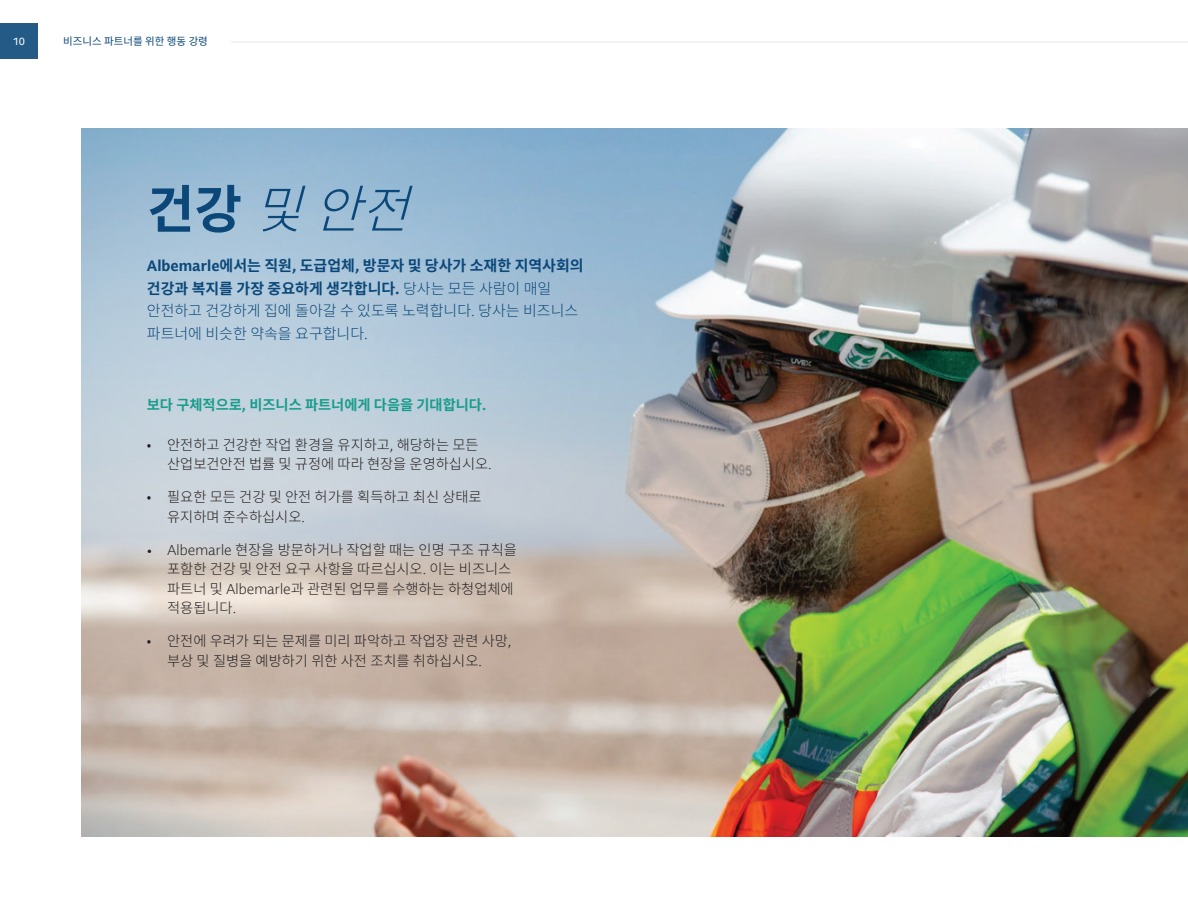
<style>
.page{position:relative;width:1188px;height:918px;background:#fff}
.page>*{position:absolute;margin:0;border:0;box-sizing:border-box;transform-origin:0 0}
.t1{font:italic 300 51.75px "Noto Sans CJ Kkr";color:#0b4879}
.t2{font:300 15px/22.5px "Noto Sans CJ Kkr";color:#0b4879}
.t3{font:300 14.25px/19.5px "Noto Sans CJ Kkr";color:#231f20}
.t4{font:700 14.25px "Noto Sans CJ Kkr";color:#189d8b}
.t5{font:10.5px "Noto Sans CJ Kkr";color:#0b4879}
.t6{font:10.5px "Lemance";color:#fff}
.s1{font-weight:700;font-style:normal}
.s2{font-family:"Lemance";font-weight:700}
.s3{font-weight:700}
.s4{font-family:"Lemance"}
</style>
<div class="page">
<img style="left:714px;top:128px;width:474px;height:709px">
<img style="left:81px;top:128px;width:633px;height:709px">
<div style="left:0;top:23px;width:38px;height:35px;background:#235a86"></div>
<hr style="left:231px;top:41px;width:957px;height:1px;background:#eeeeef">
<p class="t6" style="left:13px;top:34px;width:14px">10</p>
<p class="t5" style="left:63px;top:35px;width:146px">비즈니스 파트너를 위한 행동 강령</p>
<h1 class="t1" style="left:147px;top:180px;width:303px"><span class="s1">건강</span> 및안전</h1>
<p class="t2" style="left:147px;top:255px;width:438px"><span class="s2">Albemarle</span><span class="s3">에서는 직원</span><span class="s2">,</span> <span class="s3">도급업체</span><span class="s2">,</span> <span class="s3">방문자 및 당사가 소재한 지역사회의 건강과 복지를 가장 중요하게 생각합니다</span><span class="s2">.</span> 당사는 모든 사람이 매일 안전하고 건강하게 집에 돌아갈 수 있도록 노력합니다<span class="s4">.</span> 당사는 비즈니스 파트너에 비슷한 약속을 요구합니다<span class="s4">.</span></p>
<p class="t4" style="left:147px;top:397px;width:341px">보다 구체적으로<span class="s4">,</span> 비즈니스 파트너에게 다음을 기대합니다<span class="s4">.</span></p>
<p class="t3" style="left:167px;top:435px;width:326px;text-indent:-20px">• 안전하고 건강한 작업 환경을 유지하고<span class="s4">,</span> 해당하는 모든 산업보건안전 법률 및 규정에 따라 현장을 운영하십시오<span class="s4">.</span></p>
<p class="t3" style="left:167px;top:488px;width:316px;text-indent:-20px">• 필요한 모든 건강 및 안전 허가를 획득하고 최신 상태로 유지하며 준수하십시오<span class="s4">.</span></p>
<p class="t3" style="left:167px;top:540px;width:351px;text-indent:-20px"><span class="s4">• Albemarle</span> 현장을 방문하거나 작업할 때는 인명 구조 규칙을 포함한 건강 및 안전 요구 사항을 따르십시오<span class="s4">.</span> 이는 비즈니스 파트너 및 <span class="s4">Albemarle</span>과 관련된 업무를 수행하는 하청업체에 적용됩니다<span class="s4">.</span></p>
<p class="t3" style="left:167px;top:632px;width:346px;text-indent:-20px">• 안전에 우려가 되는 문제를 미리 파악하고 작업장 관련 사망<span class="s4">, </span>부상 및 질병을 예방하기 위한 사전 조치를 취하십시오<span class="s4">.</span></p>
</div>
